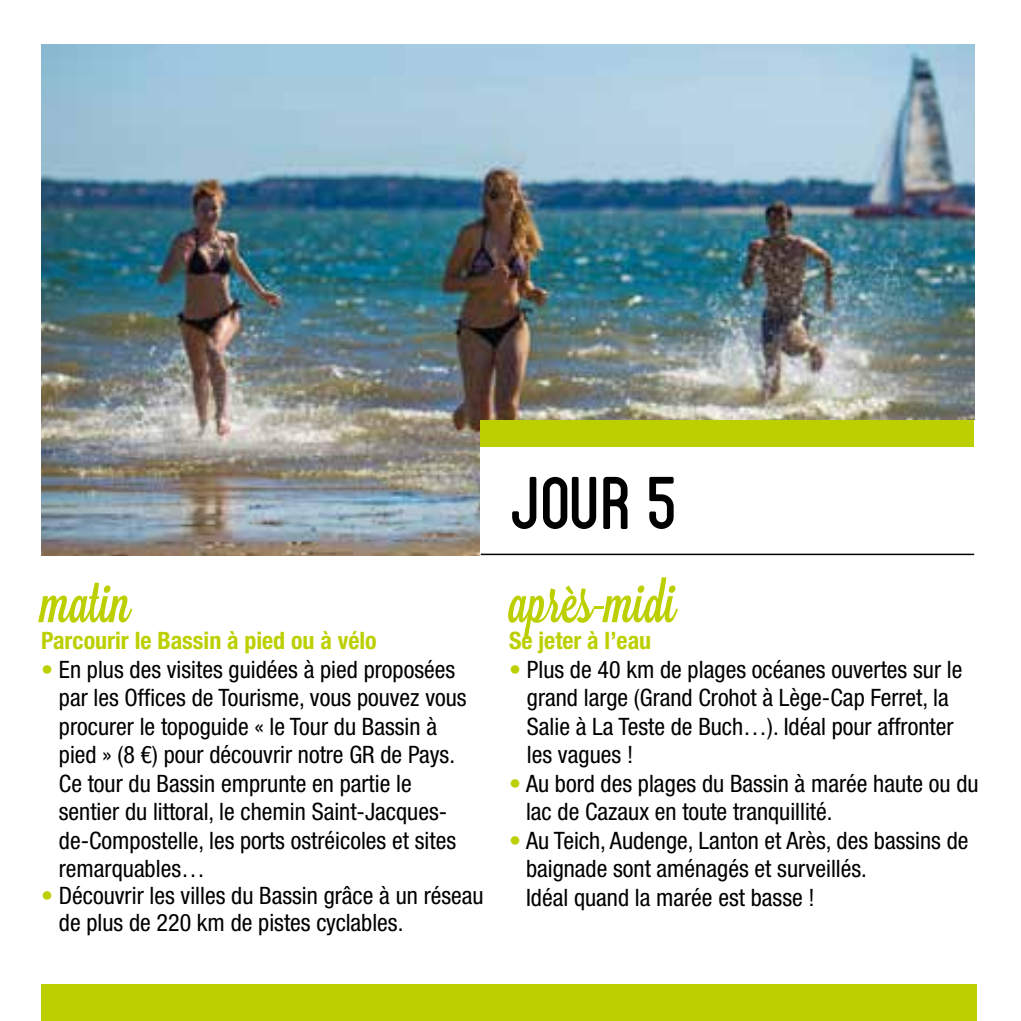
<style>
.page{position:relative;width:1021px;height:1021px;background:#fff}
.page>*{position:absolute;margin:0;border:0;box-sizing:border-box;transform-origin:0 0}
.t1{font:105.3px "Blanch Caps";color:#000}
.t2{font:57px "Lavanderia Sturdy";color:#bccf00}
.t3{font:condensed 24px/28.5px "Helvetica Neue LT Std";color:#000}
.t4{font:700 condensed 24px "Helvetica Neue LT Std";color:#bccf00}
.s1{color:#bccf00}
</style>
<div class="page">
<img style="left:41px;top:44px;width:933px;height:511px">
<div style="left:480px;top:420px;width:519px;height:600px;background:#fff"></div>
<div style="left:480px;top:420px;width:494px;height:27px;background:#bccf00"></div>
<div style="left:41px;top:984px;width:936px;height:36px;background:#bccf00"></div>
<hr style="left:480px;top:553px;width:494px;height:2px;background:#000">
<h2 class="t2" style="left:41px;top:569px;width:91px">matin</h2>
<p class="t4" style="left:41px;top:626px;width:337px">Parcourir le Bassin à pied ou à vélo</p>
<p class="t3" style="left:59px;top:654px;width:409px;text-indent:-18px"><span class="s1">•</span> En plus des visites guidées à pied proposées par les Offices de Tourisme, vous pouvez vous procurer le topoguide « le Tour du Bassin à pied » (8 €) pour découvrir notre GR de Pays.<br>Ce tour du Bassin emprunte en partie le sentier du littoral, le chemin Saint-Jacques&shy;de-Compostelle, les ports ostréicoles et sites remarquables…</p>
<p class="t3" style="left:59px;top:882px;width:426px;line-height:27px;text-indent:-18px"><span class="s1">•</span> Découvrir les villes du Bassin grâce à un réseau de plus de 220 km de pistes cyclables.</p>
<h1 class="t1" style="left:509px;top:455px;width:172px">Jour 5</h1>
<h2 class="t2" style="left:509px;top:569px;width:169px">après-midi</h2>
<p class="t4" style="left:509px;top:626px;width:144px">Se jeter à l’eau</p>
<p class="t3" style="left:527px;top:654px;width:437px;text-indent:-18px"><span class="s1">•</span> Plus de 40 km de plages océanes ouvertes sur le grand large (Grand Crohot à Lège-Cap Ferret, la Salie à La Teste de Buch…). Idéal pour affronter les vagues !</p>
<p class="t3" style="left:526px;top:768px;width:454px;text-indent:-17px"><span class="s1">•</span> Au bord des plages du Bassin à marée haute ou du lac de Cazaux en toute tranquillité.</p>
<p class="t3" style="left:526px;top:825px;width:444px;text-indent:-17px"><span class="s1">•</span> Au Teich, Audenge, Lanton et Arès, des bassins de baignade sont aménagés et surveillés.<br>Idéal quand la marée est basse !</p>
</div>
